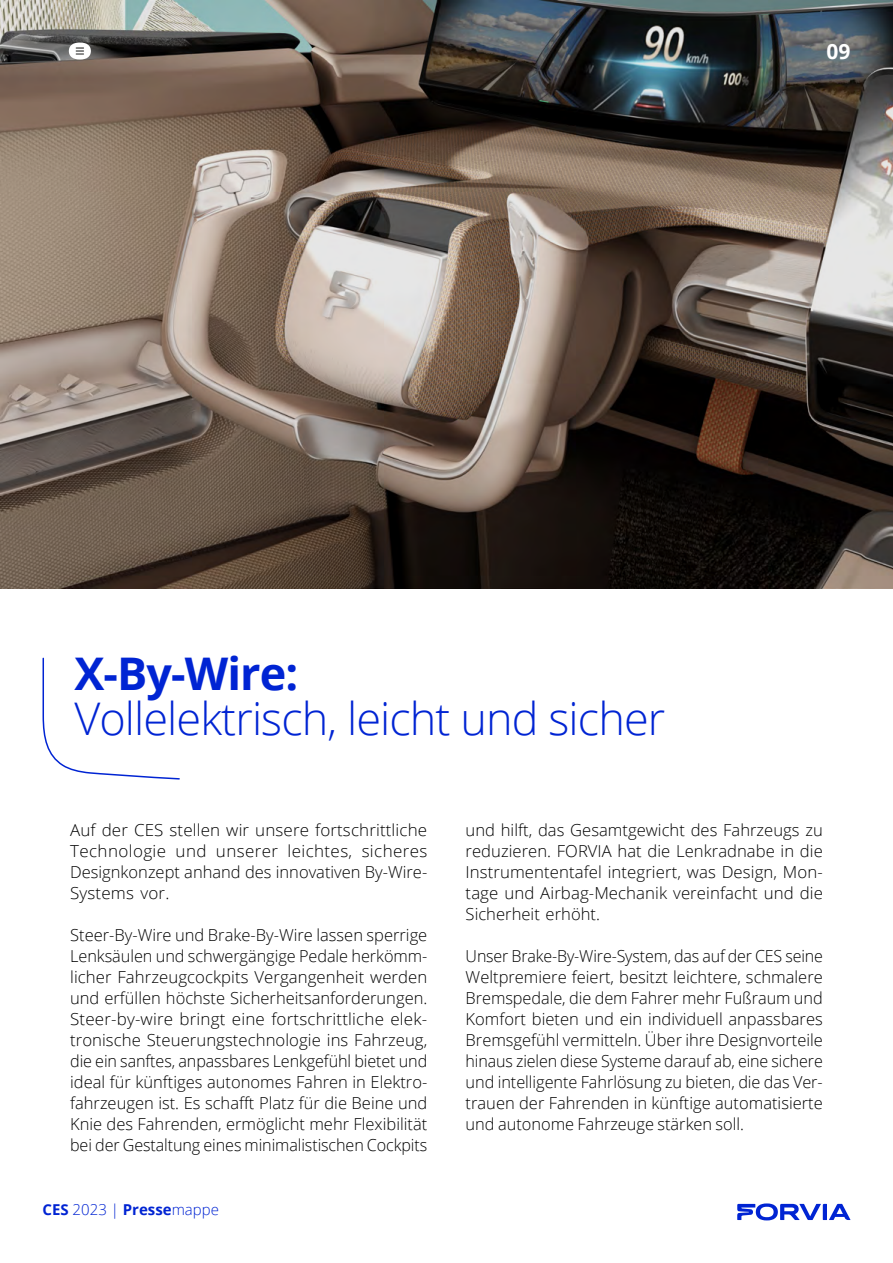
<style>
.page{position:relative;width:893px;height:1263px;background:#fff}
.page>*{position:absolute;margin:0;border:0;box-sizing:border-box;transform-origin:0 0}
.t1{font:300 45px "Open Sans";letter-spacing:-.02em;color:#0024d3}
.t2{font:700 45px "Open Sans";letter-spacing:-.02em;color:#0024d3}
.t3{font:700 21px "Open Sans";color:#fff}
.t4{font:300 16.5px/21px "Open Sans";color:#000;text-align:justify}
.t5{font:300 15px "Open Sans";color:#0024d3}
.s1{font-weight:700}
</style>
<div class="page">
<svg style="left:42px;top:657px;width:138px;height:123px"></svg>
<svg style="left:0;top:0;width:893px;height:589px;background:#665b52"></svg>
<svg style="left:737px;top:1203px;width:113px;height:17px"></svg>
<svg style="left:69px;top:43px;width:22px;height:17px"></svg>
<p class="t3" style="left:826px;top:36px;width:25px">09</p>
<h1 class="t2" style="left:74px;top:642px;width:225px">X-By-Wire:</h1>
<h1 class="t1" style="left:74px;top:688px;width:592px">Vollelektrisch, leicht und sicher</h1>
<p class="t4" style="left:70px;top:819px;width:359px">Auf der CES stellen wir unsere fortschrittliche Technologie und unserer leichtes, sicheres Designkonzept anhand des innovativen By-Wire-Systems vor.</p>
<p class="t4" style="left:70px;top:924px;width:359px">Steer-By-Wire und Brake-By-Wire lassen sperrige Lenksäulen und schwergängige Pedale herkömm&shy;licher Fahrzeugcockpits Vergangenheit werden und erfüllen höchste Sicherheitsanforderungen.<br>Steer-by-wire bringt eine fortschrittliche elek&shy;tronische Steuerungstechnologie ins Fahrzeug, die ein sanftes, anpassbares Lenkgefühl bietet und ideal für künftiges autonomes Fahren in Elektro&shy;fahrzeugen ist. Es schafft Platz für die Beine und Knie des Fahrenden, ermöglicht mehr Flexibilität bei der Gestaltung eines minimalistischen Cockpits</p>
<p class="t5" style="left:43px;top:1199px;width:178px"><span class="s1">CES</span> 2023 | <span class="s1">Presse</span>mappe</p>
<p class="t4" style="left:466px;top:819px;width:359px">und hilft, das Gesamtgewicht des Fahrzeugs zu reduzieren. FORVIA hat die Lenkradnabe in die Instrumententafel integriert, was Design, Mon&shy;tage und Airbag-Mechanik vereinfacht und die Sicherheit erhöht.</p>
<p class="t4" style="left:466px;top:945px;width:359px">Unser Brake-By-Wire-System, das auf der CES seine Weltpremiere feiert, besitzt leichtere, schmalere Bremspedale, die dem Fahrer mehr Fußraum und Komfort bieten und ein individuell anpassbares Bremsgefühl vermitteln. Über ihre Designvorteile hinaus zielen diese Systeme darauf ab, eine sichere und intelligente Fahrlösung zu bieten, die das Ver&shy;trauen der Fahrenden in künftige automatisierte und autonome Fahrzeuge stärken soll.</p>
</div>
